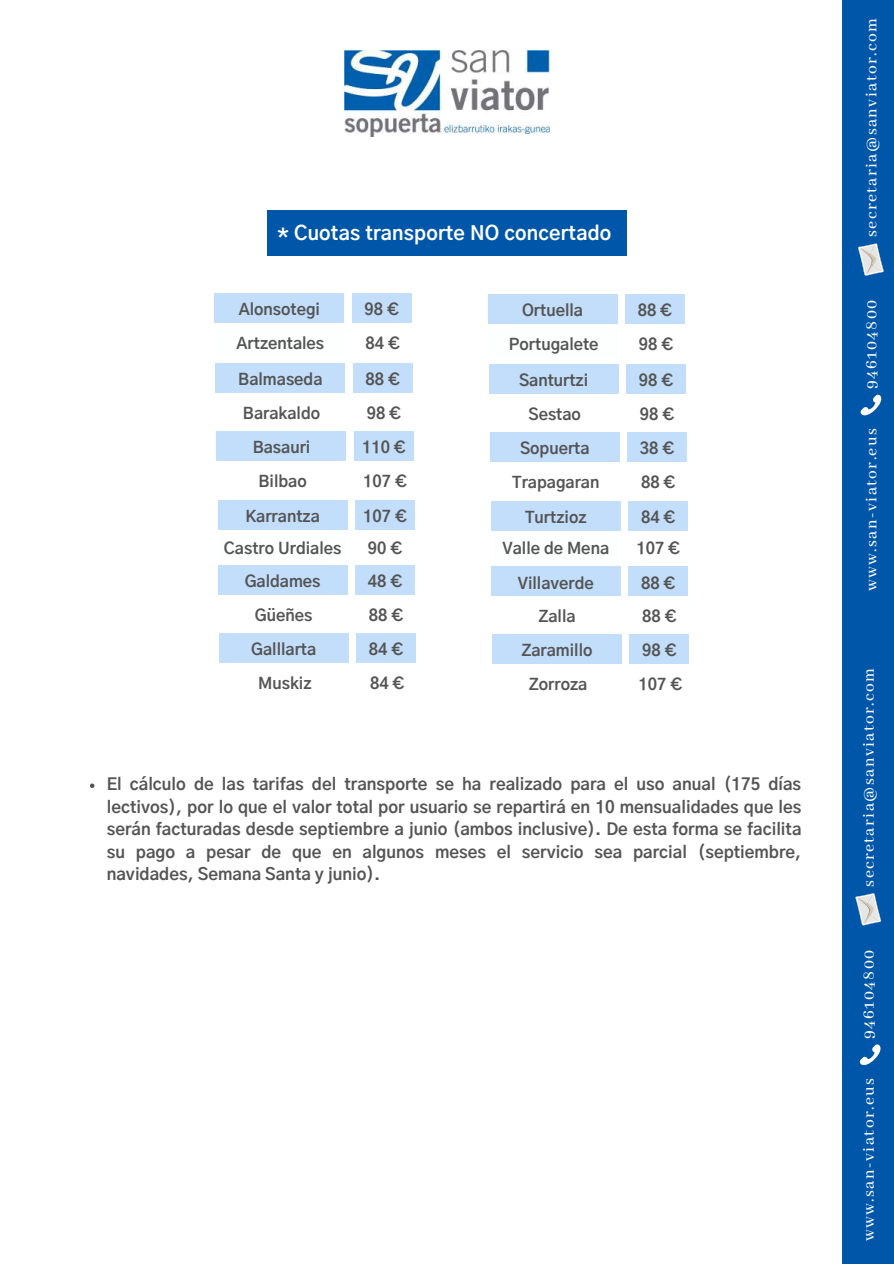
<style>
.page{position:relative;width:894px;height:1264px;background:#fff}
.page>*{position:absolute;margin:0;border:0;box-sizing:border-box;transform-origin:0 0}
.t1{font:700 19.5px "Gothic A1";letter-spacing:.01em;color:#fff}
.t2{font:500 17.4px "Abhaya Libre";letter-spacing:.08em;color:#fff}
.t3{font:700 16.5px/22.5px "Gothic A1";color:#545454;text-align:justify}
.t4{font:700 15.9px "Gothic A1";color:#545454}
</style>
<div class="page">
<div style="left:842px;top:0;width:51px;height:1263px;background:#0057a9"></div>
<svg style="left:859px;top:1044px;width:22px;height:22px"></svg>
<svg style="left:855px;top:893px;width:26px;height:33px"></svg>
<svg style="left:860px;top:394px;width:22px;height:22px"></svg>
<svg style="left:858px;top:243px;width:25px;height:33px"></svg>
<img style="left:344px;top:50px;width:205px;height:87px">
<svg style="left:90px;top:783px;width:4px;height:5px"></svg>
<div style="left:268px;top:211px;width:359px;height:45px;background:#0057a9"></div>
<div style="left:487px;top:294px;width:130px;height:30px;background:#c2defa"></div>
<div style="left:625px;top:294px;width:59px;height:30px;background:#c2defa"></div>
<div style="left:488px;top:364px;width:130px;height:29px;background:#c2defa"></div>
<div style="left:626px;top:364px;width:59px;height:29px;background:#c2defa"></div>
<div style="left:489px;top:432px;width:130px;height:29px;background:#c2defa"></div>
<div style="left:627px;top:432px;width:60px;height:29px;background:#c2defa"></div>
<div style="left:214px;top:293px;width:130px;height:30px;background:#c2defa"></div>
<div style="left:352px;top:293px;width:59px;height:30px;background:#c2defa"></div>
<div style="left:215px;top:363px;width:130px;height:29px;background:#c2defa"></div>
<div style="left:353px;top:363px;width:59px;height:29px;background:#c2defa"></div>
<div style="left:216px;top:431px;width:130px;height:29px;background:#c2defa"></div>
<div style="left:354px;top:431px;width:60px;height:29px;background:#c2defa"></div>
<div style="left:491px;top:501px;width:129px;height:29px;background:#c2defa"></div>
<div style="left:628px;top:501px;width:60px;height:29px;background:#c2defa"></div>
<div style="left:218px;top:500px;width:129px;height:29px;background:#c2defa"></div>
<div style="left:355px;top:500px;width:60px;height:29px;background:#c2defa"></div>
<div style="left:491px;top:567px;width:129px;height:29px;background:#c2defa"></div>
<div style="left:628px;top:567px;width:60px;height:29px;background:#c2defa"></div>
<div style="left:492px;top:634px;width:129px;height:30px;background:#c2defa"></div>
<div style="left:629px;top:634px;width:60px;height:30px;background:#c2defa"></div>
<div style="left:218px;top:565px;width:129px;height:30px;background:#c2defa"></div>
<div style="left:355px;top:565px;width:60px;height:30px;background:#c2defa"></div>
<div style="left:219px;top:633px;width:129px;height:29px;background:#c2defa"></div>
<div style="left:356px;top:633px;width:60px;height:29px;background:#c2defa"></div>
<p class="t1" style="left:277px;top:225px;width:335px">* Cuotas transporte NO concertado</p>
<p class="t4" style="left:238px;top:302px;width:83px">Alonsotegi</p>
<p class="t4" style="left:364px;top:302px;width:36px">98 €</p>
<p class="t4" style="left:236px;top:336px;width:89px">Artzentales</p>
<p class="t4" style="left:365px;top:336px;width:36px">84 €</p>
<p class="t4" style="left:238px;top:372px;width:86px">Balmaseda</p>
<p class="t4" style="left:365px;top:372px;width:36px">88 €</p>
<p class="t4" style="left:243px;top:406px;width:79px">Barakaldo</p>
<p class="t4" style="left:366px;top:406px;width:36px">98 €</p>
<p class="t4" style="left:252px;top:440px;width:59px">Basauri</p>
<p class="t4" style="left:362px;top:440px;width:45px">110 €</p>
<p class="t4" style="left:258px;top:474px;width:50px">Bilbao</p>
<p class="t4" style="left:363px;top:474px;width:45px">107 €</p>
<p class="t4" style="left:245px;top:509px;width:76px">Karrantza</p>
<p class="t4" style="left:363px;top:509px;width:45px">107 €</p>
<p class="t4" style="left:525px;top:510px;width:63px">Turtzioz</p>
<p class="t4" style="left:641px;top:510px;width:36px">84 €</p>
<p class="t4" style="left:502px;top:541px;width:108px">Valle de Mena</p>
<p class="t4" style="left:636px;top:541px;width:45px">107 €</p>
<p class="t4" style="left:517px;top:576px;width:78px">Villaverde</p>
<p class="t4" style="left:641px;top:576px;width:36px">88 €</p>
<p class="t4" style="left:538px;top:609px;width:39px">Zalla</p>
<p class="t4" style="left:642px;top:609px;width:36px">88 €</p>
<p class="t4" style="left:521px;top:643px;width:73px">Zaramillo</p>
<p class="t4" style="left:642px;top:643px;width:36px">98 €</p>
<p class="t4" style="left:528px;top:677px;width:60px">Zorroza</p>
<p class="t4" style="left:638px;top:677px;width:45px">107 €</p>
<p class="t4" style="left:522px;top:303px;width:62px">Ortuella</p>
<p class="t4" style="left:637px;top:303px;width:36px">88 €</p>
<p class="t4" style="left:508px;top:337px;width:91px">Portugalete</p>
<p class="t4" style="left:638px;top:337px;width:36px">98 €</p>
<p class="t4" style="left:519px;top:373px;width:71px">Santurtzi</p>
<p class="t4" style="left:638px;top:373px;width:36px">98 €</p>
<p class="t4" style="left:528px;top:407px;width:54px">Sestao</p>
<p class="t4" style="left:639px;top:407px;width:36px">98 €</p>
<p class="t4" style="left:520px;top:441px;width:71px">Sopuerta</p>
<p class="t4" style="left:639px;top:441px;width:36px">38 €</p>
<p class="t4" style="left:512px;top:475px;width:89px">Trapagaran</p>
<p class="t4" style="left:641px;top:475px;width:36px">88 €</p>
<p class="t4" style="left:224px;top:541px;width:119px">Castro Urdiales</p>
<p class="t4" style="left:368px;top:541px;width:36px">90 €</p>
<p class="t4" style="left:245px;top:574px;width:77px">Galdames</p>
<p class="t4" style="left:368px;top:574px;width:36px">48 €</p>
<p class="t4" style="left:255px;top:608px;width:59px">Güeñes</p>
<p class="t4" style="left:369px;top:608px;width:36px">88 €</p>
<p class="t4" style="left:251px;top:642px;width:66px">Galllarta</p>
<p class="t4" style="left:369px;top:642px;width:36px">84 €</p>
<p class="t4" style="left:258px;top:676px;width:55px">Muskiz</p>
<p class="t4" style="left:370px;top:676px;width:36px">84 €</p>
<p class="t3" style="left:107px;top:774px;width:696px">El cálculo de las tarifas del transporte se ha realizado para el uso anual (175 días lectivos), por lo que el valor total por usuario se repartirá en 10 mensualidades que les serán facturadas desde septiembre a junio (ambos inclusive). De esta forma se facilita su pago a pesar de que en algunos meses el servicio sea parcial (septiembre, navidades, Semana Santa y junio).</p>
<p class="t2" style="left:861px;top:237px;width:220px;rotate:-90deg">secretaria@sanviator.com</p>
<p class="t2" style="left:861px;top:389px;width:91px;rotate:-90deg">946104800</p>
<p class="t2" style="left:861px;top:591px;width:164px;rotate:-90deg">www.san-viator.eus</p>
<p class="t2" style="left:859px;top:886px;width:220px;rotate:-90deg">secretaria@sanviator.com</p>
<p class="t2" style="left:859px;top:1038px;width:91px;rotate:-90deg">946104800</p>
<p class="t2" style="left:859px;top:1241px;width:164px;rotate:-90deg">www.san-viator.eus</p>
</div>
